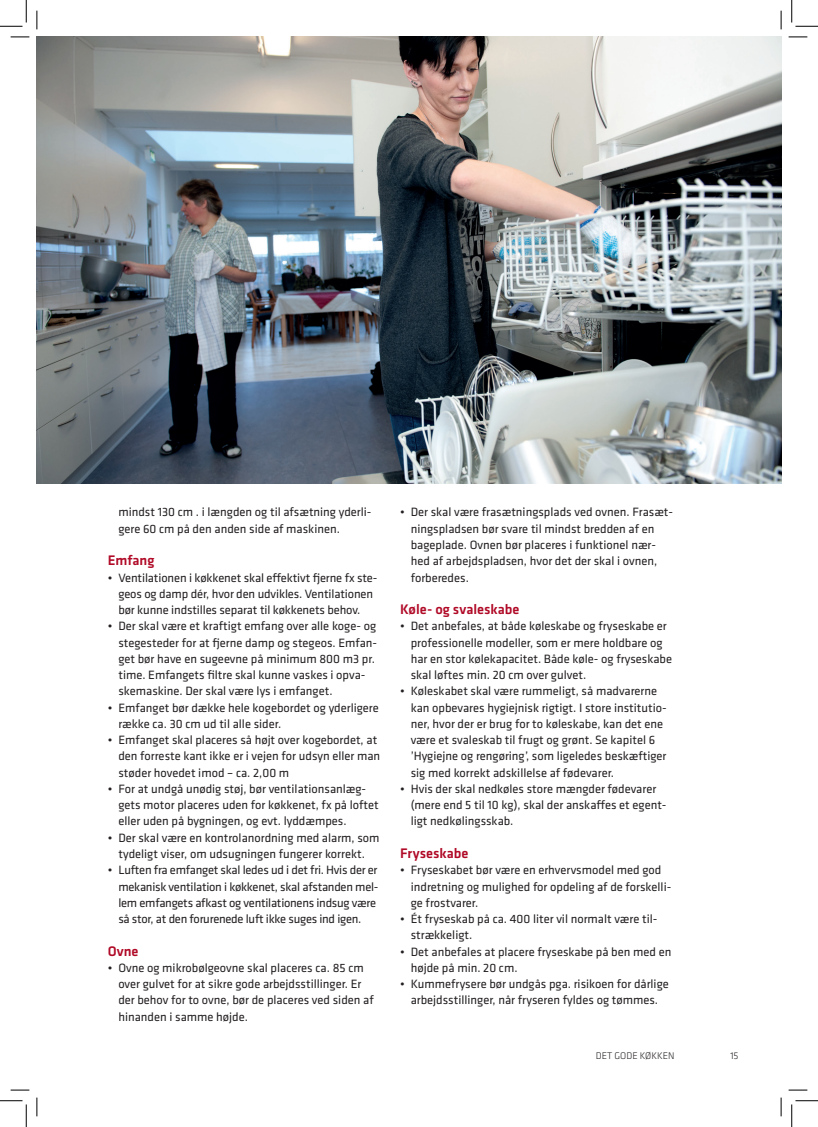
<style>
.page{position:relative;width:818px;height:1127px;background:#fff}
.page>*{position:absolute;margin:0;border:0;box-sizing:border-box;transform-origin:0 0}
.MR_stor{font:500 14.38px "Klavika";color:#b00a27}
.t1{font:12.5px/16.2px "Klavika";color:#231f20}
.t2{font:12.5px/16.2px "Klavika";letter-spacing:-.02em;color:#231f20}
.t3{font:300 10px "Klavika";color:#231f20}
</style>
<div class="page">
<img style="left:37px;top:37px;width:744px;height:446px">
<svg style="left:11px;top:36px;width:18px;height:2px"></svg>
<svg style="left:788px;top:36px;width:19px;height:2px"></svg>
<svg style="left:11px;top:1089px;width:18px;height:1px"></svg>
<svg style="left:788px;top:1089px;width:19px;height:1px"></svg>
<svg style="left:36px;top:11px;width:2px;height:18px"></svg>
<svg style="left:36px;top:1097px;width:2px;height:18px"></svg>
<svg style="left:780px;top:11px;width:2px;height:18px"></svg>
<svg style="left:780px;top:1097px;width:2px;height:18px"></svg>
<svg style="left:0;top:0;width:27px;height:27px"></svg>
<svg style="left:0;top:1100px;width:27px;height:26px"></svg>
<svg style="left:791px;top:0;width:27px;height:27px"></svg>
<svg style="left:791px;top:1100px;width:27px;height:26px"></svg>
<p class="t1" style="left:118px;top:503px;width:255px">mindst 130 cm . i længden og til afsætning yderli&shy;gere 60 cm på den anden side af maskinen.</p>
<p class="MR_stor" style="left:108px;top:550px;width:48px">Emfang</p>
<p class="t1" style="left:108px;top:568px;width:271px;text-align:center">• Ventilationen i køkkenet skal effektivt fjerne fx ste&shy;geos og damp dér, hvor den udvikles. Ventilationen bør kunne indstilles separat til køkkenets behov.</p>
<p class="t1" style="left:118px;top:617px;width:260px;text-indent:-11px">• Der skal være et kraftigt emfang over alle koge- og stegesteder for at fjerne damp og stegeos. Emfan&shy;get bør have en sugeevne på minimum 800 m3 pr. time. Emfangets filtre skal kunne vaskes i opva&shy;skemaskine. Der skal være lys i emfanget.</p>
<p class="t1" style="left:118px;top:698px;width:262px;text-indent:-11px">• Emfanget bør dække hele kogebordet og yderligere række ca. 30 cm ud til alle sider.</p>
<p class="t1" style="left:118px;top:731px;width:263px;text-indent:-11px">• Emfanget skal placeres så højt over kogebordet, at den forreste kant ikke er i vejen for udsyn eller man støder hovedet imod – ca. 2,00 m</p>
<p class="t1" style="left:118px;top:780px;width:262px;text-indent:-11px">• For at undgå unødig støj, bør ventilationsanlæg&shy;gets motor placeres uden for køkkenet, fx på loftet eller uden på bygningen, og evt. lyddæmpes.</p>
<p class="t1" style="left:108px;top:828px;width:273px;text-align:center">• Der skal være en kontrolanordning med alarm, som tydeligt viser, om udsugningen fungerer korrekt.</p>
<p class="t2" style="left:118px;top:861px;width:262px;text-indent:-11px">• Luften fra emfanget skal ledes ud i det fri. Hvis der er mekanisk ventilation i køkkenet, skal afstanden mel&shy;lem emfangets afkast og ventilationens indsug være så stor, at den forurenede luft ikke suges ind igen.</p>
<p class="MR_stor" style="left:108px;top:940px;width:32px">Ovne</p>
<p class="t1" style="left:118px;top:958px;width:257px;text-indent:-11px">• Ovne og mikrobølgeovne skal placeres ca. 85 cm over gulvet for at sikre gode arbejdsstillinger. Er der behov for to ovne, bør de placeres ved siden af hinanden i samme højde.</p>
<p class="t1" style="left:411px;top:503px;width:264px;text-indent:-11px">• Der skal være frasætningsplads ved ovnen. Frasæt&shy;ningspladsen bør svare til mindst bredden af en bageplade. Ovnen bør placeres i funktionel nær&shy;hed af arbejdspladsen, hvor det der skal i ovnen, forberedes.</p>
<p class="MR_stor" style="left:400px;top:599px;width:121px">Køle- og svaleskabe</p>
<p class="t1" style="left:411px;top:617px;width:263px;text-indent:-11px">• Det anbefales, at både køleskabe og fryseskabe er professionelle modeller, som er mere holdbare og har en stor kølekapacitet. Både køle- og fryseskabe skal løftes min. 20 cm over gulvet.</p>
<p class="t1" style="left:411px;top:682px;width:258px;text-indent:-11px">• Køleskabet skal være rummeligt, så madvarerne kan opbevares hygiejnisk rigtigt. I store institutio&shy;ner, hvor der er brug for to køleskabe, kan det ene være et svaleskab til frugt og grønt. Se kapitel 6 ’Hygiejne og rengøring’, som ligeledes beskæftiger sig med korrekt adskillelse af fødevarer.</p>
<p class="t1" style="left:411px;top:780px;width:257px;text-indent:-11px">• Hvis der skal nedkøles store mængder fødevarer (mere end 5 til 10 kg), skal der anskaffes et egent&shy;ligt nedkølingsskab.</p>
<p class="MR_stor" style="left:400px;top:843px;width:70px">Fryseskabe</p>
<p class="t1" style="left:411px;top:861px;width:262px;text-indent:-11px">• Fryseskabet bør være en erhvervsmodel med god indretning og mulighed for opdeling af de forskelli&shy;ge frostvarer.</p>
<p class="t1" style="left:411px;top:910px;width:248px;text-indent:-11px">• Ét fryseskab på ca. 400 liter vil normalt være til&shy;strækkeligt.</p>
<p class="t1" style="left:411px;top:942px;width:262px;text-indent:-11px">• Det anbefales at placere fryseskabe på ben med en højde på min. 20 cm.</p>
<p class="t1" style="left:400px;top:975px;width:270px;text-align:center">• Kummefrysere bør undgås pga. risikoen for dårlige arbejdsstillinger, når fryseren fyldes og tømmes.</p>
<p class="t3" style="left:596px;top:1048px;width:80px">DET GODE KØKKEN</p>
<p class="t3" style="left:730px;top:1048px;width:10px">15</p>
</div>
